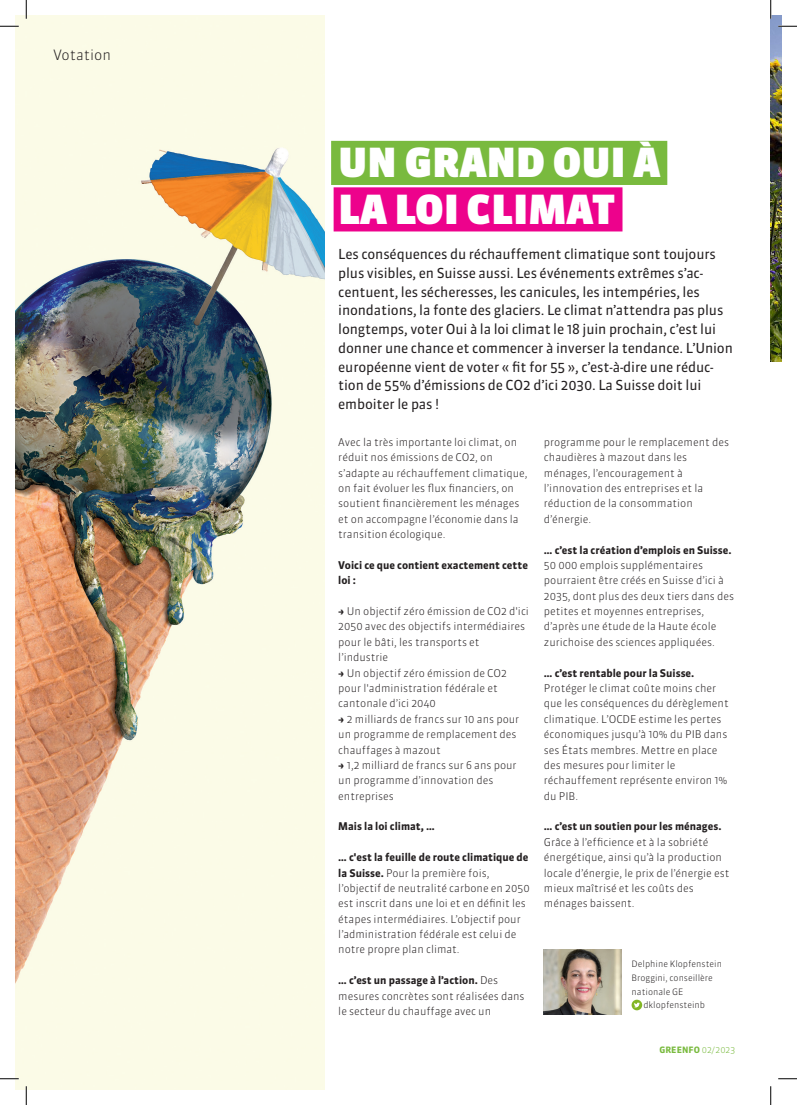
<style>
.page{position:relative;width:797px;height:1105px;background:#fff}
.page>*{position:absolute;margin:0;border:0;box-sizing:border-box;transform-origin:0 0}
.Titel_32_Grün{font:900 40px "Sanuk OT";letter-spacing:.01em;color:#fff}
.Titel_32_Magenta{font:900 40px "Sanuk OT";letter-spacing:.01em;color:#fff}
.t1{font:300 14.25px "Sanuk OT";color:#231f20}
.Lead{font:13.75px/18.8px "Sanuk OT";letter-spacing:-.01em;color:#231f20}
.Mengensatz_Kasten{font:300 10.62px/15.4px "Sanuk OT";color:#231f20}
.Mengensatz_Kasten-2{font:700 10.62px/15.4px "Sanuk OT";color:#231f20}
.Autor{font:300 8.75px/13.8px "Sanuk OT";color:#231f20}
.t2{font:700 8.75px "Sanuk OT";letter-spacing:.01em;color:#79ba3e}
.s1{font-family:"Montserrat";font-weight:700}
.s2{font-weight:700}
.s3{font-weight:300}
</style>
<div class="page">
<img style="left:770px;top:16px;width:11px;height:345px">
<img style="left:16px;top:16px;width:308px;height:1073px">
<div style="left:331px;top:141px;width:336px;height:44px;background:#79ba3e"></div>
<div style="left:333px;top:187px;width:289px;height:44px;background:#ed028c"></div>
<img style="left:544px;top:949px;width:77px;height:65px">
<svg style="left:631px;top:1000px;width:11px;height:10px"></svg>
<svg style="left:634px;top:1002px;width:6px;height:5px"></svg>
<svg style="left:0;top:25px;width:19px;height:2px"></svg>
<svg style="left:778px;top:25px;width:19px;height:2px"></svg>
<svg style="left:0;top:1078px;width:19px;height:1px"></svg>
<svg style="left:778px;top:1078px;width:19px;height:1px"></svg>
<svg style="left:25px;top:0;width:2px;height:19px"></svg>
<svg style="left:25px;top:1086px;width:2px;height:19px"></svg>
<svg style="left:770px;top:0;width:1px;height:19px"></svg>
<svg style="left:770px;top:1086px;width:1px;height:19px"></svg>
<p class="t1" style="left:53px;top:46px;width:59px">Votation</p>
<p class="Titel_32_Grün" style="left:338px;top:138px;width:323px">UN GRAND OUI À</p>
<p class="Titel_32_Magenta" style="left:338px;top:184px;width:278px">LA LOI CLIMAT</p>
<p class="Lead" style="left:338px;top:245px;width:396px">Les conséquences du réchauffement climatique sont toujours plus visibles, en Suisse aussi. Les événements extrêmes s’ac&shy;centuent, les sécheresses, les canicules, les intempéries, les inondations, la fonte des glaciers. Le climat n’attendra pas plus longtemps, voter Oui à la loi climat le 18 juin prochain, c’est lui donner une chance et commencer à inverser la tendance. L’Union européenne vient de voter « fit for 55 », c’est-à-dire une réduc&shy;tion de 55% d’émissions de CO2 d’ici 2030. La Suisse doit lui emboiter le pas !</p>
<p class="Mengensatz_Kasten" style="left:338px;top:434px;width:191px">Avec la très importante loi climat, on réduit nos émissions de CO2, on s’adapte au réchauffement climatique, on fait évoluer les flux financiers, on soutient financièrement les ménages et on accompagne l’économie dans la transition écologique.</p>
<p class="Mengensatz_Kasten-2" style="left:338px;top:557px;width:191px">Voici ce que contient exactement cette loi :</p>
<p class="Mengensatz_Kasten" style="left:338px;top:604px;width:192px"><span class="s1">→</span> Un objectif zéro émission de CO2 d'ici<br>2050 avec des objectifs intermédiaires pour le bâti, les transports et l’industrie</p>
<p class="Mengensatz_Kasten" style="left:338px;top:665px;width:170px"><span class="s1">→</span> Un objectif zéro émission de CO2 pour l'administration fédérale et cantonale d’ici 2040</p>
<p class="Mengensatz_Kasten" style="left:338px;top:711px;width:182px"><span class="s1">→</span> 2 milliards de francs sur 10 ans pour un programme de remplacement des chauffages à mazout</p>
<p class="Mengensatz_Kasten" style="left:338px;top:757px;width:180px"><span class="s1">→</span> 1,2 milliard de francs sur 6 ans pour un programme d’innovation des entreprises</p>
<p class="Mengensatz_Kasten-2" style="left:338px;top:819px;width:98px">Mais la loi climat, …</p>
<p class="Mengensatz_Kasten" style="left:338px;top:850px;width:193px"><span class="s2">… c'est la feuille de route climatique de la Suisse.</span> Pour la première fois, l’objectif de neutralité carbone en 2050 est inscrit dans une loi et en définit les étapes intermédiaires. L’objectif pour l’administration fédérale est celui de notre propre plan climat.</p>
<p class="Mengensatz_Kasten" style="left:338px;top:973px;width:188px"><span class="s2">… c’est un passage à l’action.</span> Des mesures concrètes sont réalisées dans le secteur du chauffage avec un</p>
<p class="Mengensatz_Kasten" style="left:544px;top:434px;width:186px">programme pour le remplacement des chaudières à mazout dans les ménages, l’encouragement à l’innovation des entreprises et la réduction de la consommation d’énergie.</p>
<p class="Mengensatz_Kasten" style="left:544px;top:542px;width:192px"><span class="s2">… c’est la création d’emplois en Suisse.<br></span>50 000 emplois supplémentaires pourraient être créés en Suisse d’ici à 2035, dont plus des deux tiers dans des petites et moyennes entreprises, d’après une étude de la Haute école zurichoise des sciences appliquées.</p>
<p class="Mengensatz_Kasten" style="left:544px;top:665px;width:186px"><span class="s2">… c’est rentable pour la Suisse.<br></span>Protéger le climat coûte moins cher que les conséquences du dérèglement climatique. L’OCDE estime les pertes économiques jusqu’à 10% du PIB dans ses États membres. Mettre en place des mesures pour limiter le réchauffement représente environ 1% du PIB.</p>
<p class="Mengensatz_Kasten" style="left:544px;top:819px;width:187px"><span class="s2">… c’est un soutien pour les ménages.<br></span>Grâce à l’efficience et à la sobriété énergétique, ainsi qu’à la production locale d’énergie, le prix de l’énergie est mieux maîtrisé et les coûts des ménages baissent.</p>
<p class="Autor" style="left:631px;top:957px;width:92px">Delphine Klopfenstein<br>Broggini, conseillère</p>
<p class="Autor" style="left:631px;top:985px;width:53px">nationale GE</p>
<p class="Autor" style="left:643px;top:998px;width:63px">dklopfensteinb</p>
<p class="t2" style="left:659px;top:1044px;width:77px">GREENFO <span class="s3">02/2023</span></p>
</div>
